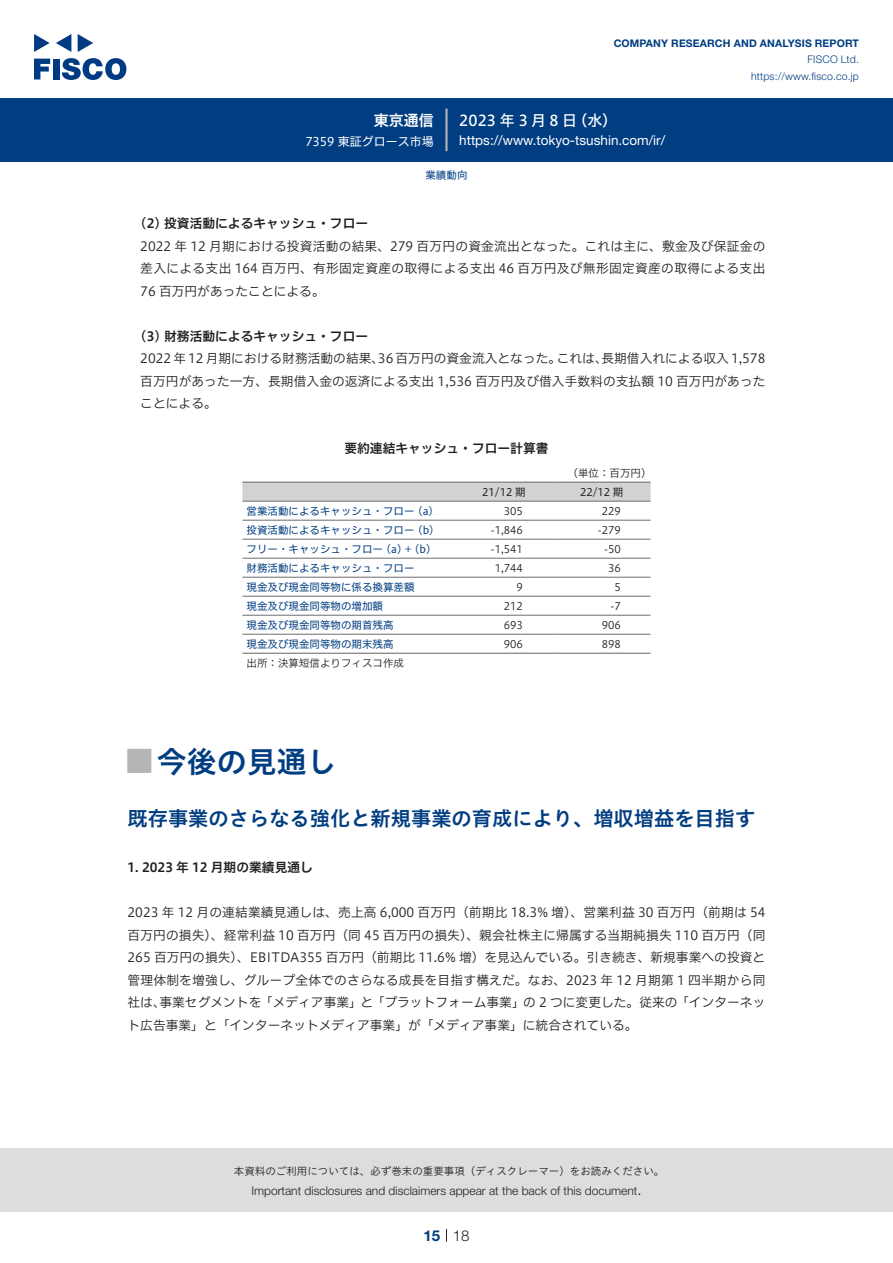
<style>
.page{position:relative;width:893px;height:1263px;background:#fff}
.page>*{position:absolute;margin:0;border:0;box-sizing:border-box;transform-origin:0 0}
.t1{font:30px "Hiragino UD Sans Std N W6";color:#003d81}
.t2{font:24px "Hiragino UD Sans Std N W6";color:#b5b5b6}
.t3{font:20.25px "Hiragino UD Sans Std W6";color:#003d81}
.t4{font:15px "Hiragino UD Sans F Std N W5";letter-spacing:.22em;color:#fff}
.t5{font:15px "Hiragino UD Sans F Std N W6";color:#fff}
.t6{font:300 15px "Helvetica Neue LT Std";color:#231f20}
.t7{font:700 15px "Helvetica Neue LT Std";color:#003d81}
.t8{font:13.5px "Helvetica Neue LT Std";color:#fff}
.t9{font:12.75px/22.5px "Hiragino UD Sans F Std N W3";color:#231f20}
.t10{font:12.75px "Hiragino UD Sans F Std N W6";color:#231f20}
.t11{font:300 12px "Helvetica Neue LT Std";color:#231f20}
.t12{font:12px "Hiragino UD Sans F Std N W4";color:#fff}
.t13{font:10.5px "Hiragino UD Sans F Std N W4";color:#003d81}
.t14{font:10.5px "Hiragino UD Sans F Std N W3";color:#231f20}
.t15{font:10.5px "Hiragino UD Sans Std W3";color:#231f20}
.t16{font:700 10.5px "Helvetica Neue LT Std";letter-spacing:.015em;color:#003d81}
.t17{font:300 10.5px/16.5px "Helvetica Neue LT Std";letter-spacing:.015em;color:#003d81;text-align:right}
.t18{font:10.5px "Hiragino UD Sans F Std N W4";color:#231f20}
</style>
<div class="page">
<div style="left:0;top:1148px;width:893px;height:64px;background:#ddd"></div>
<svg style="left:34px;top:59px;width:16px;height:20px"></svg>
<div style="left:53px;top:59px;width:6px;height:20px;background:#003a83"></div>
<svg style="left:62px;top:58px;width:64px;height:22px"></svg>
<svg style="left:34px;top:34px;width:16px;height:18px"></svg>
<svg style="left:78px;top:34px;width:15px;height:18px"></svg>
<svg style="left:56px;top:34px;width:15px;height:18px"></svg>
<div style="left:0;top:98px;width:893px;height:64px;background:#003d81"></div>
<hr style="left:445px;top:109px;width:3px;height:42px;background:#b5b5b6">
<svg style="left:446px;top:1229px;width:1px;height:13px"></svg>
<div style="left:242px;top:483px;width:409px;height:18px;background:#d1d2d4"></div>
<hr style="left:242px;top:501px;width:213px;height:1px;background:#6c6d70">
<hr style="left:455px;top:501px;width:98px;height:1px;background:#6c6d70">
<hr style="left:553px;top:501px;width:98px;height:1px;background:#6c6d70">
<hr style="left:242px;top:520px;width:213px;height:1px;background:#6c6d70">
<hr style="left:455px;top:520px;width:98px;height:1px;background:#6c6d70">
<hr style="left:553px;top:520px;width:98px;height:1px;background:#6c6d70">
<hr style="left:242px;top:539px;width:213px;height:1px;background:#6c6d70">
<hr style="left:455px;top:539px;width:98px;height:1px;background:#6c6d70">
<hr style="left:553px;top:539px;width:98px;height:1px;background:#6c6d70">
<hr style="left:242px;top:558px;width:213px;height:1px;background:#6c6d70">
<hr style="left:455px;top:558px;width:98px;height:1px;background:#6c6d70">
<hr style="left:553px;top:558px;width:98px;height:1px;background:#6c6d70">
<hr style="left:242px;top:577px;width:213px;height:1px;background:#6c6d70">
<hr style="left:455px;top:577px;width:98px;height:1px;background:#6c6d70">
<hr style="left:553px;top:577px;width:98px;height:1px;background:#6c6d70">
<hr style="left:242px;top:596px;width:213px;height:1px;background:#6c6d70">
<hr style="left:455px;top:596px;width:98px;height:1px;background:#6c6d70">
<hr style="left:553px;top:596px;width:98px;height:1px;background:#6c6d70">
<hr style="left:242px;top:615px;width:213px;height:1px;background:#6c6d70">
<hr style="left:455px;top:615px;width:98px;height:1px;background:#6c6d70">
<hr style="left:553px;top:615px;width:98px;height:1px;background:#6c6d70">
<hr style="left:242px;top:634px;width:213px;height:1px;background:#6c6d70">
<hr style="left:455px;top:634px;width:98px;height:1px;background:#6c6d70">
<hr style="left:553px;top:634px;width:98px;height:1px;background:#6c6d70">
<hr style="left:242px;top:482px;width:213px;height:1px;background:#6c6d70">
<hr style="left:455px;top:482px;width:98px;height:1px;background:#6c6d70">
<hr style="left:553px;top:482px;width:98px;height:1px;background:#6c6d70">
<hr style="left:242px;top:653px;width:213px;height:1px;background:#6c6d70">
<hr style="left:455px;top:653px;width:98px;height:1px;background:#6c6d70">
<hr style="left:553px;top:653px;width:98px;height:1px;background:#6c6d70">
<p class="t5" style="left:374px;top:109px;width:62px">東京通信</p>
<p class="t12" style="left:305px;top:132px;width:130px">7359 東証グロース市場</p>
<p class="t16" style="left:614px;top:37px;width:247px">COMPANY RESEARCH AND ANALYSIS REPORT</p>
<p class="t17" style="left:751px;top:51px;width:109px">FISCO Ltd. https://www.fisco.co j p.</p>
<p class="t4" style="left:459px;top:109px;width:119px">2023年3月8日</p>
<p class="t4" style="left:572px;top:109px;width:46px">（水(</p>
<p class="t8" style="left:459px;top:132px;width:207px">https://www.tokyo-tsushin.com /i r/</p>
<p class="t13" style="left:425px;top:167px;width:43px">業績動向</p>
<p class="t10" style="left:140px;top:214px;width:229px">2( ) 投資活動によるキャッシュ・フロー</p>
<p class="t9" style="left:140px;top:234px;width:627px;text-align:justify">2022 年 12 月期における投資活動の結果、279 百万円の資金流出となった。これは主に、敷金及び保証金の差入による支出 164 百万円、有形固定資産の取得による支出 46 百万円及び無形固定資産の取得による支出76 百万円があったことによる。</p>
<p class="t10" style="left:140px;top:326px;width:229px">3( ) 財務活動によるキャッシュ・フロー</p>
<p class="t9" style="left:601px;top:346px;width:165px">長期借入れによる収入 1,578</p>
<p class="t9" style="left:140px;top:346px;width:627px">2022 年 12 月期における財務活動の結果、<br>百万円があった一方、長期借入金の返済による支出 1,536 百万円及び借入手数料の支払額 10 百万円があったことによる。</p>
<p class="t10" style="left:344px;top:439px;width:206px">要約連結キャッシュ・フロー計算書</p>
<p class="t14" style="left:568px;top:465px;width:85px">（単位：百万円(</p>
<p class="t18" style="left:580px;top:484px;width:45px">22/12 期</p>
<p class="t9" style="left:378px;top:346px;width:185px">36 百万円の資金流入となった。</p>
<p class="t9" style="left:557px;top:346px;width:52px">これは、</p>
<p class="t18" style="left:482px;top:484px;width:45px">21/12 期</p>
<p class="t13" style="left:247px;top:503px;width:189px">営業活動によるキャッシュ・フロー ( (a</p>
<p class="t14" style="left:504px;top:503px;width:21px">305</p>
<p class="t14" style="left:602px;top:503px;width:21px">229</p>
<p class="t13" style="left:247px;top:522px;width:189px">投資活動によるキャッシュ・フロー (b(</p>
<p class="t14" style="left:491px;top:522px;width:34px">-1,846</p>
<p class="t14" style="left:598px;top:522px;width:25px">-279</p>
<p class="t13" style="left:247px;top:541px;width:186px">フリー・キャッシュ・フロー (a) + (b(</p>
<p class="t14" style="left:491px;top:541px;width:34px">-1,541</p>
<p class="t14" style="left:604px;top:541px;width:18px">-50</p>
<p class="t13" style="left:247px;top:560px;width:169px">財務活動によるキャッシュ・フロー</p>
<p class="t14" style="left:495px;top:560px;width:30px">1,744</p>
<p class="t14" style="left:608px;top:560px;width:14px">36</p>
<p class="t13" style="left:247px;top:579px;width:169px">現金及び現金同等物に係る換算差額</p>
<p class="t14" style="left:517px;top:579px;width:8px">9</p>
<p class="t14" style="left:614px;top:579px;width:8px">5</p>
<p class="t13" style="left:247px;top:598px;width:138px">現金及び現金同等物の増加額</p>
<p class="t14" style="left:504px;top:598px;width:21px">212</p>
<p class="t14" style="left:610px;top:598px;width:12px">-7</p>
<p class="t13" style="left:247px;top:617px;width:149px">現金及び現金同等物の期首残高</p>
<p class="t14" style="left:504px;top:617px;width:21px">693</p>
<p class="t14" style="left:602px;top:617px;width:21px">906</p>
<p class="t13" style="left:247px;top:636px;width:149px">現金及び現金同等物の期末残高</p>
<p class="t14" style="left:247px;top:655px;width:159px">出所：決算短信よりフィスコ作成</p>
<p class="t14" style="left:504px;top:636px;width:21px">906</p>
<p class="t14" style="left:602px;top:636px;width:21px">898</p>
<h1 class="t1" style="left:157px;top:738px;width:181px">今後の見通し</h1>
<h2 class="t2" style="left:128px;top:743px;width:25px">█</h2>
<h3 class="t3" style="left:128px;top:803px;width:629px">既存事業のさらなる強化と新規事業の育成により、増収増益を目指す</h3>
<p class="t10" style="left:128px;top:858px;width:187px">1. 2023 年 12 月期の業績見通し</p>
<p class="t9" style="left:128px;top:900px;width:639px;text-align:right">2023 年 12 月の連結業績見通しは、売上高 6,000 百万円（前期比 18.3% 増）、営業利益 30 百万円（前期は 54百万円の損失）、経常利益 10 百万円（同 45 百万円の損失）、親会社株主に帰属する当期純損失 110 百万円（同265 百万円の損失）、EBITDA355 百万円（前期比 11.6% 増）を見込んでいる。引き続き、新規事業への投資と管理体制を増強し、グループ全体でのさらなる成長を目指す構えだ。なお、2023 年 12 月期第 1 四半期から同事業セグメントを「メディア事業」と「プラットフォーム事業」の 2 つに変更した。従来の「インターネッ</p>
<p class="t9" style="left:128px;top:990px;width:512px">社は、<br>ト広告事業」と「インターネットメディア事業」が「メディア事業」に統合されている。</p>
<p class="t15" style="left:234px;top:1163px;width:432px">本資料のご利用については、必ず巻末の重要事項（ディスクレーマー）をお読みください。</p>
<p class="t6" style="left:637px;top:1180px;width:6px">.</p>
<p class="t11" style="left:251px;top:1183px;width:387px">Important disclosures and disclaimers appear at the back of this document</p>
<p class="t7" style="left:423px;top:1226px;width:18px">15</p>
<p class="t6" style="left:453px;top:1226px;width:18px">18</p>
</div>
